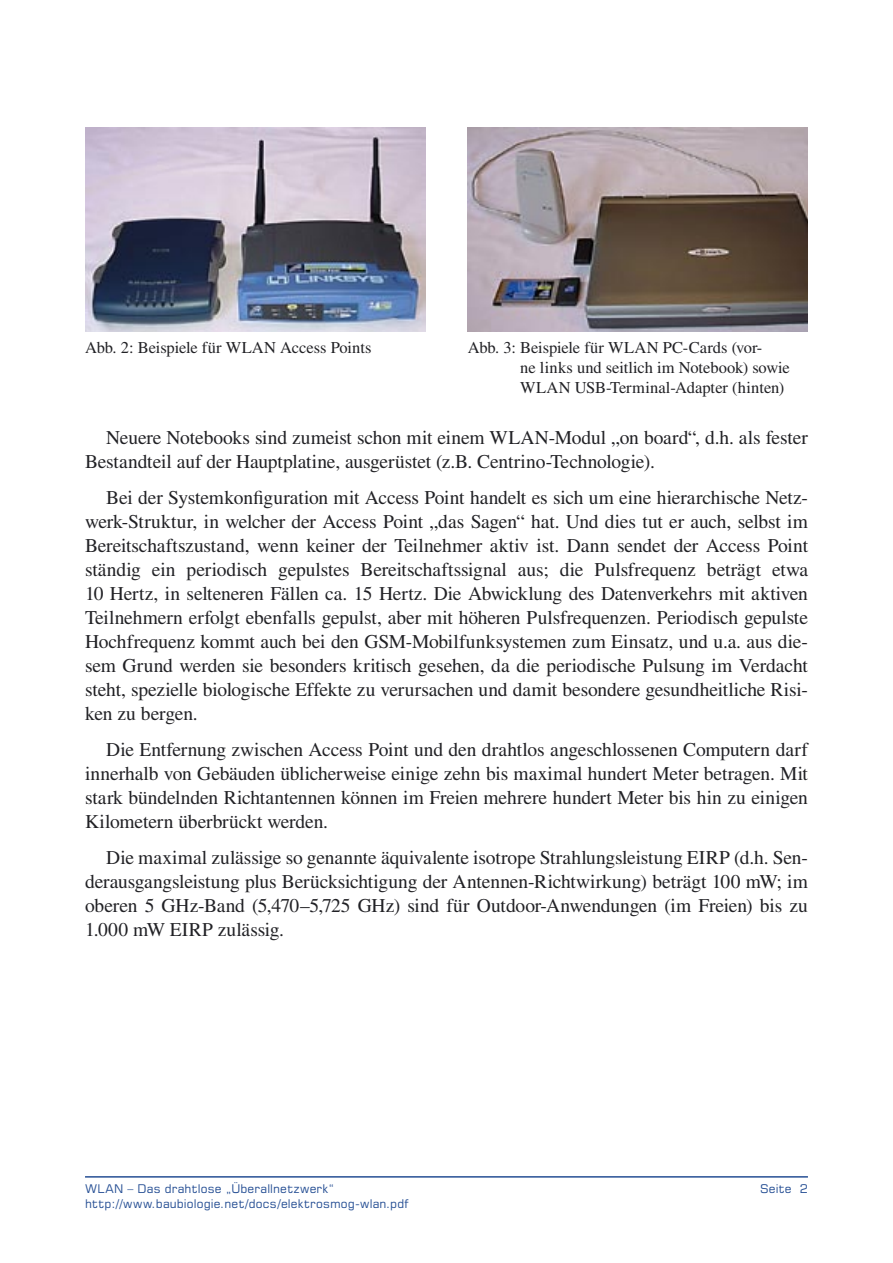
<style>
.page{position:relative;width:893px;height:1263px;background:#fff}
.page>*{position:absolute;margin:0;border:0;box-sizing:border-box;transform-origin:0 0}
.Fließtext{font:19.5px/24px "Times";letter-spacing:-.01em;color:#212125;text-align:justify}
.Bildzeile{font:16.5px/19.8px "Times";letter-spacing:-.005em;color:#212125}
.t1{font:12px "Square 721 BT";letter-spacing:.015em;color:#264f94}
</style>
<div class="page">
<hr style="left:85px;top:1176px;width:723px;height:1px;background:#264f94">
<img style="left:85px;top:128px;width:340px;height:204px">
<img style="left:468px;top:128px;width:340px;height:204px">
<p class="Bildzeile" style="left:85px;top:338px;width:288px">Abb. 2: Beispiele für WLAN Access Points</p>
<p class="Bildzeile" style="left:520px;top:338px;width:271px;text-indent:-53px">Abb. 3: Beispiele für WLAN PC-Cards (vor-<br>ne links und seitlich im Notebook) sowie<br>WLAN USB-Terminal-Adapter (hinten)</p>
<p class="Fließtext" style="left:85px;top:425px;width:724px;text-indent:21px">Neuere Notebooks sind zumeist schon mit einem WLAN-Modul „on board“, d.h. als fester<br>Bestandteil auf der Hauptplatine, ausgerüstet (z.B. Centrino-Technologie).</p>
<p class="Fließtext" style="left:85px;top:485px;width:725px;text-indent:21px">Bei der Systemkonfiguration mit Access Point handelt es sich um eine hierarchische Netz&shy;werk-Struktur, in welcher der Access Point „das Sagen“ hat. Und dies tut er auch, selbst im Bereitschaftszustand, wenn keiner der Teilnehmer aktiv ist. Dann sendet der Access Point ständig ein periodisch gepulstes Bereitschaftssignal aus; die Pulsfrequenz beträgt etwa 10 Hertz, in selteneren Fällen ca. 15 Hertz. Die Abwicklung des Datenverkehrs mit aktiven Teilnehmern erfolgt ebenfalls gepulst, aber mit höheren Pulsfrequenzen. Periodisch gepulste Hochfrequenz kommt auch bei den GSM-Mobilfunksystemen zum Einsatz, und u.a. aus die&shy;sem Grund werden sie besonders kritisch gesehen, da die periodische Pulsung im Verdacht steht, spezielle biologische Effekte zu verursachen und damit besondere gesundheitliche Risi&shy;ken zu bergen.</p>
<p class="Fließtext" style="left:85px;top:737px;width:724px;text-indent:21px">Die Entfernung zwischen Access Point und den drahtlos angeschlossenen Computern darf innerhalb von Gebäuden üblicherweise einige zehn bis maximal hundert Meter betragen. Mit stark bündelnden Richtantennen können im Freien mehrere hundert Meter bis hin zu einigen Kilometern überbrückt werden.</p>
<p class="Fließtext" style="left:85px;top:845px;width:724px;text-indent:21px">Die maximal zulässige so genannte äquivalente isotrope Strahlungsleistung EIRP (d.h. Sen&shy;derausgangsleistung plus Berücksichtigung der Antennen-Richtwirkung) beträgt 100 mW; im oberen 5 GHz-Band (5,470–5,725 GHz) sind für Outdoor-Anwendungen (im Freien) bis zu 1.000 mW EIRP zulässig.</p>
<p class="t1" style="left:85px;top:1181px;width:251px">WLAN – Das drahtlose „Überallnetzwerk“</p>
<p class="t1" style="left:760px;top:1181px;width:49px">Seite 2</p>
<p class="t1" style="left:85px;top:1195px;width:325px">http://www.baubiologie.net/docs/elektrosmog-wlan.pdf</p>
</div>
